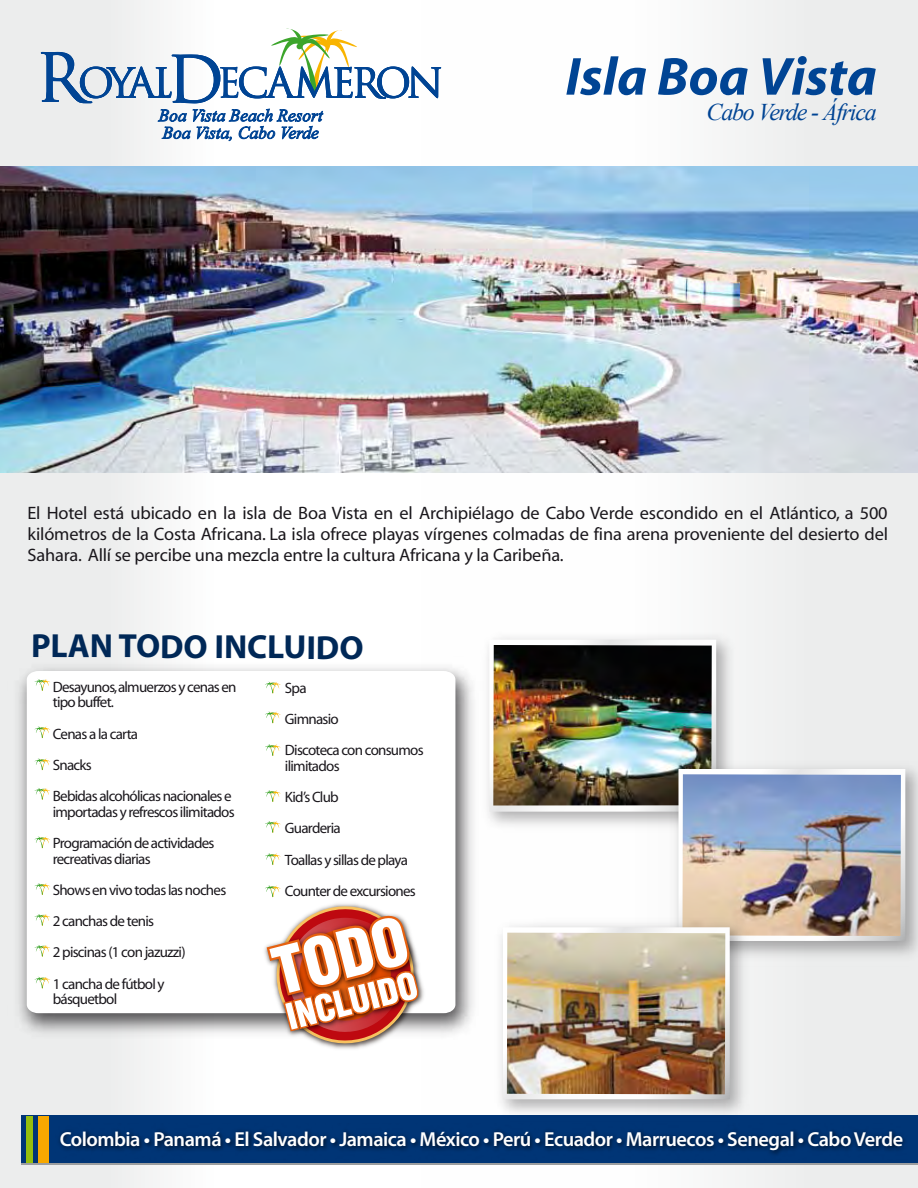
<style>
.page{position:relative;width:918px;height:1188px;background:#f8f9f9}
.page>*{position:absolute;margin:0;border:0;box-sizing:border-box;transform-origin:0 0}
.t1{font:italic 700 54px "Myriad";color:#004494}
.t2{font:700 33.6px "Myriad";letter-spacing:-.005em;color:#002857}
.t3{font:italic 24px "Times New Roman";letter-spacing:-.05em;color:#004494}
.t4{font:600 20.25px "Myriad Pro";letter-spacing:-.025em;color:#fff}
.t5{font:18px/21px "Myriad";letter-spacing:-.01em;color:#1a171c;text-align:justify}
.t6{font:15px/31.3px "Myriad";letter-spacing:-.05em;color:#1a171c}
</style>
<div class="page">
<div style="left:21px;top:1116px;width:897px;height:48px;background:#003576"></div>
<div style="left:26px;top:1116px;width:7px;height:48px;background:#97bf0d"></div>
<div style="left:38px;top:1116px;width:11px;height:48px;background:#f7a800"></div>
<hr style="left:21px;top:1163px;width:897px;height:1px;background:#9c9e9f">
<img style="left:59px;top:1130px;width:846px;height:25px">
<img style="left:0;top:167px;width:918px;height:306px">
<img style="left:490px;top:636px;width:242px;height:188px">
<svg style="left:489px;top:640px;width:227px;height:172px"></svg>
<img style="left:493px;top:645px;width:219px;height:161px">
<img style="left:621px;top:741px;width:297px;height:225px">
<svg style="left:678px;top:769px;width:227px;height:172px"></svg>
<img style="left:682px;top:774px;width:219px;height:162px">
<img style="left:486px;top:911px;width:291px;height:205px">
<svg style="left:503px;top:927px;width:227px;height:172px"></svg>
<img style="left:507px;top:933px;width:218px;height:161px">
<img style="left:8px;top:656px;width:464px;height:389px">
<svg style="left:27px;top:671px;width:428px;height:342px"></svg>
<svg style="left:32px;top:679px;width:21px;height:12px"></svg>
<svg style="left:32px;top:726px;width:21px;height:12px"></svg>
<svg style="left:32px;top:758px;width:21px;height:12px"></svg>
<svg style="left:32px;top:788px;width:21px;height:12px"></svg>
<svg style="left:32px;top:836px;width:21px;height:12px"></svg>
<svg style="left:32px;top:883px;width:21px;height:12px"></svg>
<svg style="left:32px;top:914px;width:21px;height:12px"></svg>
<svg style="left:32px;top:945px;width:21px;height:12px"></svg>
<svg style="left:32px;top:977px;width:21px;height:12px"></svg>
<svg style="left:262px;top:681px;width:22px;height:13px"></svg>
<svg style="left:262px;top:711px;width:22px;height:12px"></svg>
<svg style="left:262px;top:744px;width:22px;height:12px"></svg>
<svg style="left:262px;top:790px;width:22px;height:12px"></svg>
<svg style="left:262px;top:821px;width:22px;height:12px"></svg>
<svg style="left:262px;top:853px;width:22px;height:12px"></svg>
<svg style="left:41px;top:29px;width:400px;height:114px"></svg>
<img style="left:261px;top:910px;width:166px;height:131px">
<svg style="left:262px;top:885px;width:159px;height:164px"></svg>
<h1 class="t1" style="left:566px;top:49px;width:313px">Isla Boa Vista</h1>
<h3 class="t3" style="left:707px;top:96px;width:172px">Cabo Verde - África</h3>
<p class="t5" style="left:27px;top:503px;width:862px">El Hotel está ubicado en la isla de Boa Vista en el Archipiélago de Cabo Verde escondido en el Atlántico, a 500 kilómetros de la Costa Africana. La isla ofrece playas vírgenes colmadas de fina arena proveniente del desierto del Sahara. Allí se percibe una mezcla entre la cultura Africana y la Caribeña.</p>
<h2 class="t2" style="left:31px;top:629px;width:334px">PLAN TODO INCLUIDO</h2>
<p class="t6" style="left:53px;top:680px;width:185px;line-height:15.6px">Desayunos,almuerzos y cenas en tipo buffet.</p>
<p class="t6" style="left:53px;top:719px;width:180px">Cenas a la carta<br>Snacks<br>Bebidas alcohólicas nacionales e</p>
<p class="t6" style="left:53px;top:797px;width:183px">importadas y refrescos ilimitados<br>Programación de actividades</p>
<p class="t6" style="left:53px;top:844px;width:175px">recreativas diarias<br>Shows en vivo todas las noches<br>2 canchas de tenis<br>2 piscinas (1 con jazuzzi)<br>1 cancha de fútbol y</p>
<p class="t6" style="left:53px;top:984px;width:66px">básquetbol</p>
<p class="t6" style="left:285px;top:673px;width:140px">Spa<br>Gimnasio<br>Discoteca con consumos</p>
<p class="t6" style="left:285px;top:751px;width:132px">ilimitados<br>Kid’s Club<br>Guarderia<br>Toallas y sillas de playa<br>Counter de excursiones</p>
<h3 class="t4" style="left:60px;top:1126px;width:845px">Colombia • Panamá • El Salvador • Jamaica • México • Perú • Ecuador • Marruecos • Senegal • Cabo Verde</h3>
</div>
